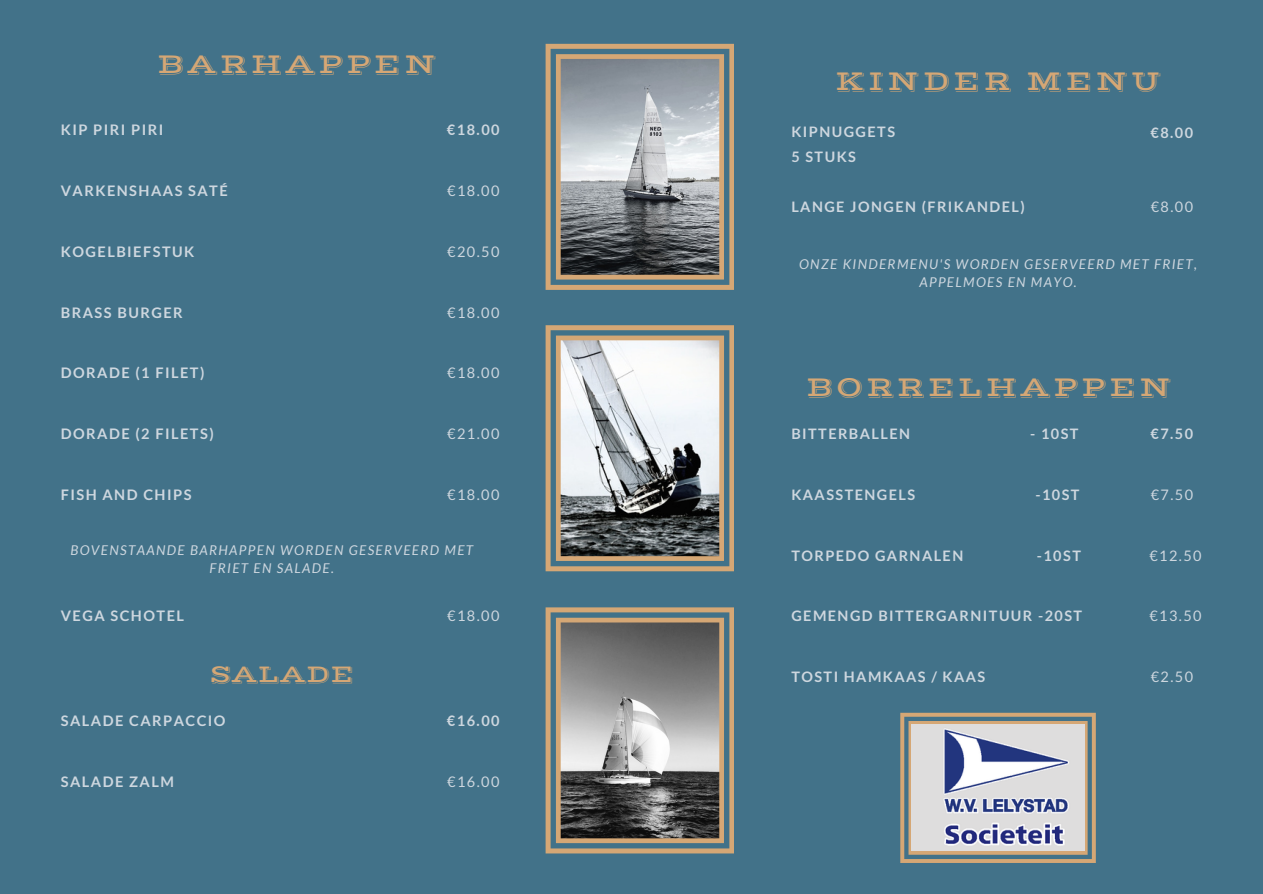
<style>
.page{position:relative;width:1263px;height:894px;background:#fff}
.page>*{position:absolute;margin:0;border:0;box-sizing:border-box;transform-origin:0 0}
.t1{font:28.8px "Vast Shadow";letter-spacing:.1em;color:#d5a775}
.t2{font:25.35px "Vast Shadow";color:#d5a775}
.t3{font:700 14.55px "Lato";letter-spacing:.1em;color:#ced7df}
.t4{font:14.55px "Lato";letter-spacing:.1em;color:#ced7df}
.t5{font:700 14.4px/24.9px "Lato";letter-spacing:.1em;color:#ced7df}
.t6{font:14.4px "Lato";letter-spacing:.1em;color:#ced7df}
.t7{font:italic 13.5px/18px "Lato";letter-spacing:.1em;color:#ced7df;text-align:center}
</style>
<div class="page">
<div style="left:0;top:0;width:1263px;height:893px;background:#427289"></div>
<svg style="left:546px;top:44px;width:188px;height:246px;background:#969794"></svg>
<svg style="left:546px;top:325px;width:188px;height:246px;background:#a7a7a3"></svg>
<svg style="left:546px;top:607px;width:188px;height:246px;background:#898680"></svg>
<svg style="left:900px;top:712px;width:196px;height:150px"></svg>
<img style="left:912px;top:724px;width:172px;height:126px">
<h1 class="t1" style="left:157px;top:47px;width:281px">BARHAPPEN</h1>
<p class="t3" style="left:61px;top:121px;width:104px">KIP PIRI PIRI</p>
<p class="t3" style="left:61px;top:181px;width:168px">VARKENSHAAS SATÉ</p>
<p class="t3" style="left:447px;top:121px;width:54px">€18.00</p>
<p class="t4" style="left:447px;top:181px;width:54px">€18.00</p>
<p class="t3" style="left:61px;top:242px;width:135px">KOGELBIEFSTUK</p>
<p class="t4" style="left:447px;top:242px;width:54px">€20.50</p>
<p class="t3" style="left:61px;top:303px;width:123px">BRASS BURGER</p>
<p class="t4" style="left:447px;top:303px;width:54px">€18.00</p>
<p class="t3" style="left:61px;top:364px;width:145px">DORADE (1 FILET)</p>
<p class="t4" style="left:447px;top:364px;width:54px">€18.00</p>
<p class="t3" style="left:61px;top:424px;width:154px">DORADE (2 FILETS)</p>
<p class="t4" style="left:447px;top:424px;width:54px">€21.00</p>
<p class="t3" style="left:61px;top:485px;width:132px">FISH AND CHIPS</p>
<p class="t4" style="left:447px;top:485px;width:54px">€18.00</p>
<p class="t7" style="left:70px;top:541px;width:404px">BOVENSTAANDE BARHAPPEN WORDEN GESERVEERD MET<br>FRIET EN SALADE.</p>
<p class="t3" style="left:61px;top:607px;width:125px">VEGA SCHOTEL</p>
<h2 class="t2" style="left:209px;top:658px;width:146px">SALADE</h2>
<p class="t3" style="left:61px;top:711px;width:166px">SALADE CARPACCIO</p>
<p class="t3" style="left:61px;top:772px;width:115px">SALADE ZALM</p>
<p class="t4" style="left:447px;top:607px;width:54px">€18.00</p>
<p class="t3" style="left:447px;top:711px;width:54px">€16.00</p>
<p class="t4" style="left:447px;top:772px;width:54px">€16.00</p>
<h1 class="t1" style="left:835px;top:64px;width:327px">KINDER MENU</h1>
<p class="t5" style="left:791px;top:119px;width:105px">KIPNUGGETS<br>5 STUKS</p>
<p class="t5" style="left:791px;top:194px;width:235px">LANGE JONGEN (FRIKANDEL)</p>
<p class="t5" style="left:1150px;top:120px;width:44px">€8.00</p>
<p class="t6" style="left:1151px;top:198px;width:44px">€8.00</p>
<p class="t7" style="left:799px;top:254px;width:399px">ONZE KINDERMENU'S WORDEN GESERVEERD MET FRIET,<br>APPELMOES EN MAYO.</p>
<h1 class="t1" style="left:806px;top:369px;width:367px">BORRELHAPPEN</h1>
<p class="t5" style="left:791px;top:421px;width:120px">BITTERBALLEN</p>
<p class="t5" style="left:1030px;top:421px;width:50px">- 10ST</p>
<p class="t5" style="left:1150px;top:421px;width:44px">€7.50</p>
<p class="t5" style="left:791px;top:481px;width:125px">KAASSTENGELS</p>
<p class="t5" style="left:1035px;top:481px;width:46px">-10ST</p>
<p class="t6" style="left:1151px;top:485px;width:44px">€7.50</p>
<p class="t5" style="left:791px;top:542px;width:173px">TORPEDO GARNALEN</p>
<p class="t5" style="left:1037px;top:542px;width:46px">-10ST</p>
<p class="t6" style="left:1149px;top:546px;width:54px">€12.50</p>
<p class="t5" style="left:791px;top:603px;width:292px">GEMENGD BITTERGARNITUUR -20ST</p>
<p class="t6" style="left:1149px;top:607px;width:54px">€13.50</p>
<p class="t5" style="left:791px;top:664px;width:195px">TOSTI HAMKAAS / KAAS</p>
<p class="t6" style="left:1151px;top:667px;width:44px">€2.50</p>
</div>
